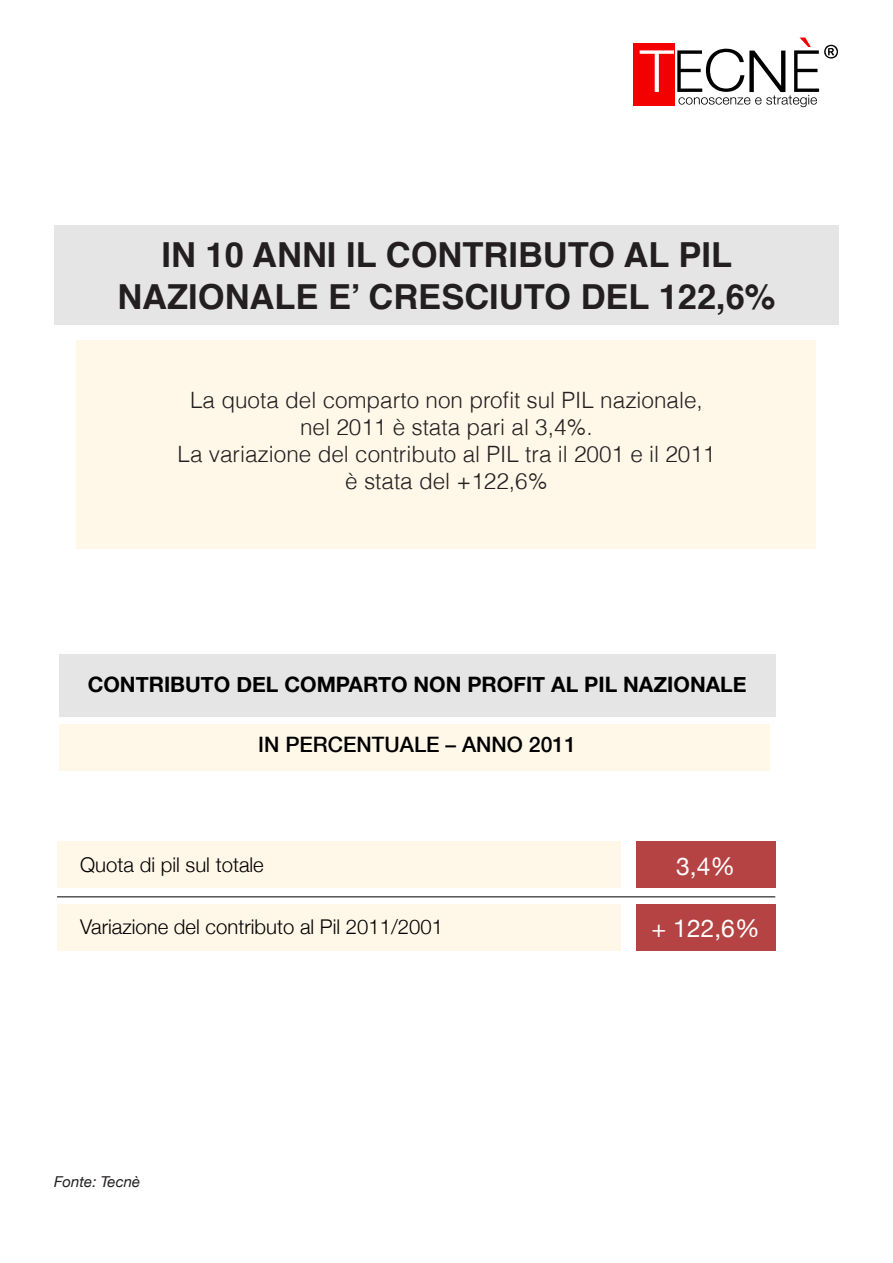
<style>
.page{position:relative;width:893px;height:1263px;background:#fff}
.page>*{position:absolute;margin:0;border:0;box-sizing:border-box;transform-origin:0 0}
.t1{font:700 34.5px/41.4px "Helvetica";color:#231f20;text-align:center}
.t2{font:24.6px "Helvetica Neue";color:#fff}
.t3{font:300 22.5px/27px "Helvetica";color:#231f20;text-align:center}
.t4{font:700 21.3px "Helvetica Neue";color:#000}
.t5{font:500 21.3px "Helvetica Neue";color:#000}
.t6{font:300 20.25px "Helvetica Neue";color:#000}
.t7{font:italic 15px "Helvetica Neue";color:#231f20}
</style>
<div class="page">
<div style="left:634px;top:43px;width:41px;height:63px;background:#f30000"></div>
<svg style="left:640px;top:38px;width:198px;height:69px"></svg>
<div style="left:77px;top:340px;width:739px;height:209px;background:#fff8e9"></div>
<div style="left:57px;top:842px;width:563px;height:46px;background:#fff8e9"></div>
<div style="left:57px;top:904px;width:563px;height:46px;background:#fff8e9"></div>
<div style="left:636px;top:842px;width:139px;height:46px;background:#b54343"></div>
<div style="left:636px;top:904px;width:139px;height:46px;background:#b54343"></div>
<div style="left:59px;top:654px;width:716px;height:63px;background:#e5e5e5"></div>
<div style="left:59px;top:724px;width:710px;height:46px;background:#fff8e9"></div>
<hr style="left:57px;top:896px;width:718px;height:1px;background:#000">
<div style="left:54px;top:225px;width:784px;height:100px;background:#e5e5e5"></div>
<h1 class="t1" style="left:117px;top:235px;width:660px">IN 10 ANNI IL CONTRIBUTO AL PIL<br>NAZIONALE E’ CRESCIUTO DEL 122,6%</h1>
<p class="t3" style="left:178px;top:386px;width:539px">La quota del comparto non profit sul PIL nazionale, nel 2011 è stata pari al 3,4%.<br>La variazione del contributo al PIL tra il 2001 e il 2011 è stata del +122,6%</p>
<p class="t4" style="left:88px;top:666px;width:660px">CONTRIBUTO DEL COMPARTO NON PROFIT AL PIL NAZIONALE</p>
<p class="t5" style="left:258px;top:727px;width:319px">IN PERCENTUALE – ANNO 2011</p>
<p class="t6" style="left:80px;top:849px;width:185px">Quota di pil sul totale</p>
<p class="t6" style="left:80px;top:911px;width:364px">Variazione del contributo al Pil 2011/2001</p>
<p class="t2" style="left:676px;top:845px;width:60px">3,4%</p>
<p class="t2" style="left:652px;top:908px;width:110px">+ 122,6%</p>
<p class="t7" style="left:54px;top:1169px;width:88px">Fonte: Tecnè</p>
</div>
